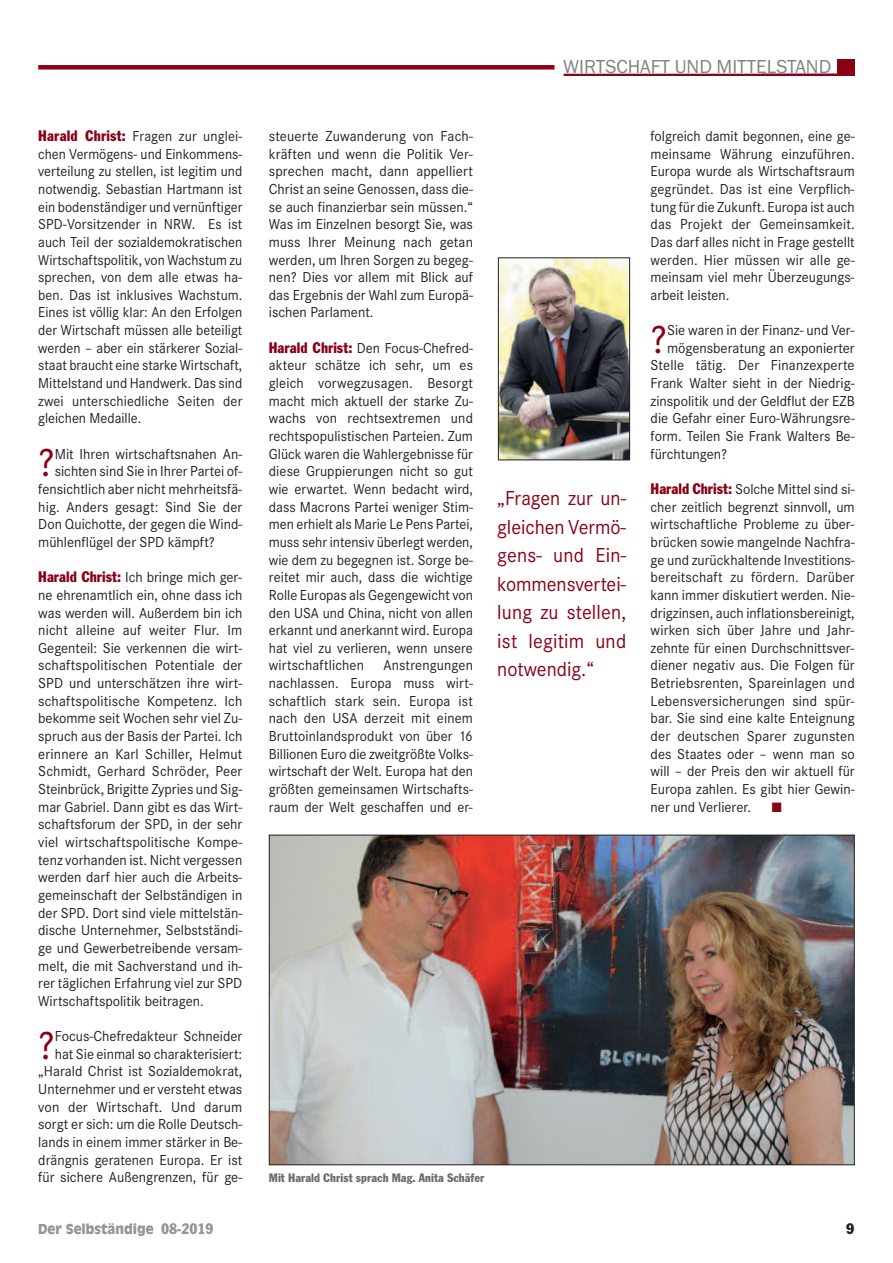
<style>
.page{position:relative;width:893px;height:1263px;background:#fff}
.page>*{position:absolute;margin:0;border:0;box-sizing:border-box;transform-origin:0 0}
.t1{font:41.55px "Corporate S";color:#8a0116}
.t2{font:21px/28.5px "Corporate S";letter-spacing:.005em;color:#8a0116;text-align:justify;scale:.96 1}
.t3{font:19.5px "Franklin Gothic";color:#808285}
.t4{font:15px/17.7px "Corporate S";color:#231f20;text-align:justify}
.t5{font:15px/17.7px "Corporate S";color:#231f20;text-align:justify;scale:.96 1}
.t6{font:15px/17.7px "Corporate S";color:#231f20;text-align:justify;scale:.95 1}
.t7{font:condensed 15px "Franklin Gothic BT";color:#231f20}
.t8{font:900 13.5px "Antique Olive Std";color:#939598;scale:.96 1}
.t9{font:13.5px "Zapf Dingbats ITC";color:#8a0116}
.t10{font:condensed 12px "Franklin Gothic BT";color:#6c6d70}
.s1{font-family:"Franklin Gothic BT";font-stretch:condensed;color:#8a0116}
.s2{font-family:"Franklin Gothic BT";font-weight:400;font-stretch:condensed;font-size:15px}
</style>
<div class="page">
<hr style="left:564px;top:74px;width:291px;height:2px;background:#8a0116">
<div style="left:38px;top:65px;width:516px;height:5px;background:#8a0116"></div>
<div style="left:837px;top:60px;width:17px;height:15px;background:#8a0116"></div>
<img style="left:271px;top:837px;width:582px;height:326px">
<img style="left:500px;top:259px;width:128px;height:199px">
<div style="left:498px;top:257px;width:132px;height:203px;border:1px solid #231f20"></div>
<p class="t6" style="left:38px;top:127px;width:216px"><span class="s1">Harald Christ:</span> Fragen zur unglei&shy;chen Vermögens- und Einkommens&shy;verteilung zu stellen, ist legitim und notwendig. Sebastian Hartmann ist ein bodenständiger und vernünftiger SPD-Vorsitzender in NRW. Es ist auch Teil der sozialdemokratischen Wirtschaftspolitik, von Wachstum zu sprechen, von dem alle etwas ha&shy;ben. Das ist inklusives Wachstum.<br>Eines ist völlig klar: An den Erfolgen der Wirtschaft müssen alle beteiligt werden – aber ein stärkerer Sozial&shy;staat braucht eine starke Wirtschaft, Mittelstand und Handwerk. Das sind zwei unterschiedliche Seiten der gleichen Medaille.</p>
<h1 class="t1" style="left:38px;top:438px;width:18px">?</h1>
<p class="t4" style="left:55px;top:445px;width:189px">Mit Ihren wirtschaftsnahen An-</p>
<p class="t4" style="left:55px;top:462px;width:189px">sichten sind Sie in Ihrer Partei of-</p>
<p class="t4" style="left:38px;top:480px;width:205px">fensichtlich aber nicht mehrheitsfä-</p>
<p class="t4" style="left:38px;top:498px;width:206px">hig. Anders gesagt: Sind Sie der</p>
<p class="t4" style="left:38px;top:515px;width:206px">Don Quichotte, der gegen die Wind-</p>
<p class="t4" style="left:38px;top:533px;width:178px">mühlenflügel der SPD kämpft?</p>
<p class="t4" style="left:38px;top:568px;width:206px"><span class="s1">Harald Christ:</span> Ich bringe mich ger&shy;ne ehrenamtlich ein, ohne dass ich was werden will. Außerdem bin ich nicht alleine auf weiter Flur. Im Gegenteil: Sie verkennen die wirt&shy;schaftspolitischen Potentiale der SPD und unterschätzen ihre wirt&shy;schaftspolitische Kompetenz. Ich bekomme seit Wochen sehr viel Zu&shy;spruch aus der Basis der Partei. Ich erinnere an Karl Schiller, Helmut Schmidt, Gerhard Schröder, Peer Steinbrück, Brigitte Zypries und Sig&shy;mar Gabriel. Dann gibt es das Wirt&shy;schaftsforum der SPD, in der sehr viel wirtschaftspolitische Kompe&shy;tenz vorhanden ist. Nicht vergessen werden darf hier auch die Arbeits&shy;gemeinschaft der Selbständigen in der SPD. Dort sind viele mittelstän&shy;dische Unternehmer, Selbstständi&shy;ge und Gewerbetreibende versam&shy;melt, die mit Sachverstand und ih&shy;rer täglichen Erfahrung viel zur SPD Wirtschaftspolitik beitragen.</p>
<h1 class="t1" style="left:38px;top:1020px;width:18px">?</h1>
<p class="t4" style="left:38px;top:1027px;width:206px;text-align:right">Focus-Chefredakteur Schneider hat Sie einmal so charakterisiert: „Harald Christ ist Sozialdemokrat, Unternehmer und er versteht etwas von der Wirtschaft. Und darum sorgt er sich: um die Rolle Deutsch&shy;lands in einem immer stärker in Be&shy;drängnis geratenen Europa. Er ist für sichere Außengrenzen, für ge-</p>
<p class="t4" style="left:269px;top:127px;width:206px">steuerte Zuwanderung von Fach&shy;kräften und wenn die Politik Ver&shy;sprechen macht, dann appelliert Christ an seine Genossen, dass die&shy;se auch finanzierbar sein müssen.“ Was im Einzelnen besorgt Sie, was muss Ihrer Meinung nach getan werden, um Ihren Sorgen zu begeg&shy;nen? Dies vor allem mit Blick auf das Ergebnis der Wahl zum Europä&shy;ischen Parlament.</p>
<p class="t5" style="left:269px;top:339px;width:214px"><span class="s1">Harald Christ:</span> Den Focus-Chefred&shy;akteur schätze ich sehr, um es gleich vorwegzusagen. Besorgt macht mich aktuell der starke Zu&shy;wachs von rechtsextremen und rechtspopulistischen Parteien. Zum Glück waren die Wahlergebnisse für diese Gruppierungen nicht so gut wie erwartet. Wenn bedacht wird, dass Macrons Partei weniger Stim&shy;men erhielt als Marie Le Pens Partei, muss sehr intensiv überlegt werden, wie dem zu begegnen ist. Sorge be&shy;reitet mir auch, dass die wichtige Rolle Europas als Gegengewicht von den USA und China, nicht von allen erkannt und anerkannt wird. Europa hat viel zu verlieren, wenn unsere wirtschaftlichen</p>
<p class="t5" style="left:269px;top:656px;width:214px;text-indent:115px">Anstrengungen nachlassen. Europa muss wirt&shy;schaftlich stark sein. Europa ist nach den USA derzeit mit einem Bruttoinlandsprodukt von über 16<br>Billionen Euro die zweitgrößte Volks&shy;wirtschaft der Welt. Europa hat den größten gemeinsamen Wirtschafts&shy;raum der Welt geschaffen und er-</p>
<h3 class="t3" style="left:563px;top:55px;width:270px">WIRTSCHAFT UND MITTELSTAND</h3>
<h2 class="t2" style="left:497px;top:483px;width:136px">„Fragen zur un&shy;gleichen Vermö&shy;gens- und Ein&shy;kommensvertei&shy;lung zu stellen, ist legitim und notwendig.“</h2>
<p class="t5" style="left:651px;top:127px;width:214px">folgreich damit begonnen, eine ge&shy;meinsame Währung einzuführen.<br>Europa wurde als Wirtschaftsraum gegründet. Das ist eine Verpflich&shy;tung für die Zukunft. Europa ist auch das Projekt der Gemeinsamkeit.<br>Das darf alles nicht in Frage gestellt werden. Hier müssen wir alle ge&shy;meinsam viel mehr Überzeugungs&shy;arbeit leisten.</p>
<h1 class="t1" style="left:651px;top:314px;width:18px">?</h1>
<p class="t4" style="left:667px;top:321px;width:189px">Sie waren in der Finanz- und Ver-</p>
<p class="t4" style="left:667px;top:339px;width:189px">mögensberatung an exponierter</p>
<p class="t4" style="left:651px;top:356px;width:206px">Stelle tätig. Der Finanzexperte</p>
<p class="t4" style="left:651px;top:374px;width:206px">Frank Walter sieht in der Niedrig-</p>
<p class="t4" style="left:651px;top:392px;width:206px">zinspolitik und der Geldflut der EZB</p>
<p class="t4" style="left:651px;top:409px;width:206px">die Gefahr einer Euro-Währungsre-</p>
<p class="t4" style="left:651px;top:427px;width:206px">form. Teilen Sie Frank Walters Be-</p>
<p class="t4" style="left:651px;top:445px;width:78px">fürchtungen?</p>
<p class="t4" style="left:651px;top:480px;width:206px"><span class="s1">Harald Christ:</span> Solche Mittel sind si&shy;cher zeitlich begrenzt sinnvoll, um wirtschaftliche Probleme zu über&shy;brücken sowie mangelnde Nachfra&shy;ge und zurückhaltende Investitions&shy;bereitschaft zu fördern. Darüber kann immer diskutiert werden. Nie&shy;drigzinsen, auch inflationsbereinigt, wirken sich über Jahre und Jahr&shy;zehnte für einen Durchschnittsver&shy;diener negativ aus. Die Folgen für Betriebsrenten, Spareinlagen und Lebensversicherungen sind spür&shy;bar. Sie sind eine kalte Enteignung der deutschen Sparer zugunsten des Staates oder – wenn man so will – der Preis den wir aktuell für Europa zahlen. Es gibt hier Gewin&shy;ner und Verlierer.</p>
<p class="t9" style="left:772px;top:799px;width:11px">■</p>
<p class="t10" style="left:269px;top:1170px;width:217px">Mit Harald Christ sprach Mag. Anita Schäfer</p>
<p class="t8" style="left:38px;top:1223px;width:184px">Der Selbständige <span class="s2">08-2019</span></p>
<p class="t7" style="left:846px;top:1220px;width:10px">9</p>
</div>
